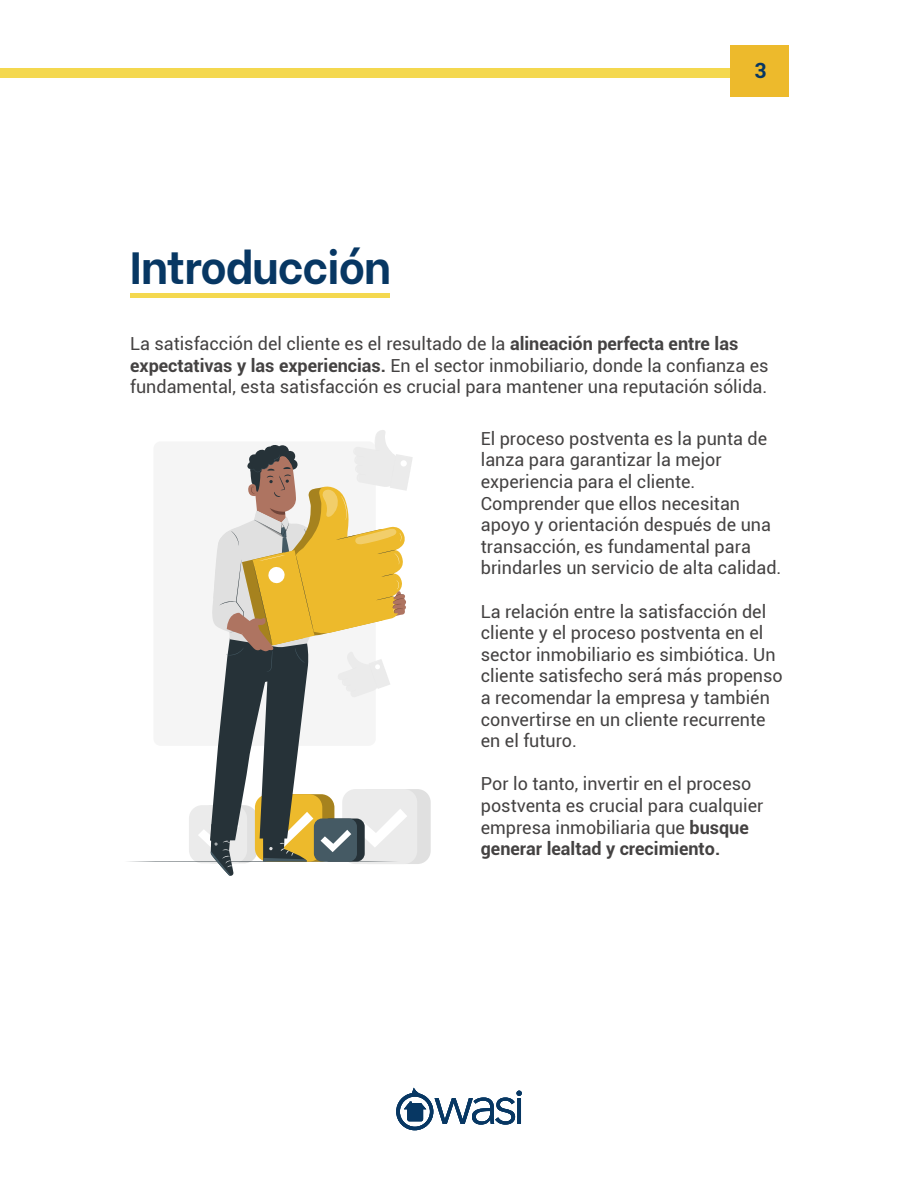
<style>
.page{position:relative;width:918px;height:1188px;background:#fff}
.page>*{position:absolute;margin:0;border:0;box-sizing:border-box;transform-origin:0 0}
.t1{font:700 45px "Be Vietnam";letter-spacing:-.025em;color:#073763}
.t2{font:700 21px "Roboto";color:#073763}
.t3{font:18px/21.6px "Roboto";color:#444242}
.s1{font-weight:700}
</style>
<div class="page">
<div style="left:0;top:68px;width:787px;height:9px;background:#f4d84f"></div>
<svg style="left:396px;top:1088px;width:126px;height:42px"></svg>
<hr style="left:130px;top:294px;width:260px;height:4px;background:#f4d84f">
<div style="left:731px;top:45px;width:58px;height:52px;background:#edba2c"></div>
<div style="left:356px;top:789px;width:75px;height:75px;background:#e0e0e0;border-radius:13px"></div>
<div style="left:342px;top:789px;width:75px;height:75px;background:#ebebeb;border-radius:13px"></div>
<svg style="left:128px;top:430px;width:285px;height:446px"></svg>
<h1 class="t1" style="left:130px;top:230px;width:263px">Introducción</h1>
<p class="t2" style="left:755px;top:56px;width:14px">3</p>
<p class="t3" style="left:130px;top:332px;width:640px">La satisfacción del cliente es el resultado de la <span class="s1">alineación perfecta entre las expectativas y las experiencias.</span> En el sector inmobiliario, donde la confianza es fundamental, esta satisfacción es crucial para mantener una reputación sólida.</p>
<p class="t3" style="left:481px;top:427px;width:302px">El proceso postventa es la punta de lanza para garantizar la mejor experiencia para el cliente.<br>Comprender que ellos necesitan apoyo y orientación después de una transacción, es fundamental para brindarles un servicio de alta calidad.</p>
<p class="t3" style="left:481px;top:600px;width:304px">La relación entre la satisfacción del cliente y el proceso postventa en el sector inmobiliario es simbiótica. Un cliente satisfecho será más propenso a recomendar la empresa y también convertirse en un cliente recurrente en el futuro.</p>
<p class="t3" style="left:481px;top:773px;width:284px">Por lo tanto, invertir en el proceso postventa es crucial para cualquier empresa inmobiliaria que <span class="s1">busque generar lealtad y crecimiento.</span></p>
</div>
